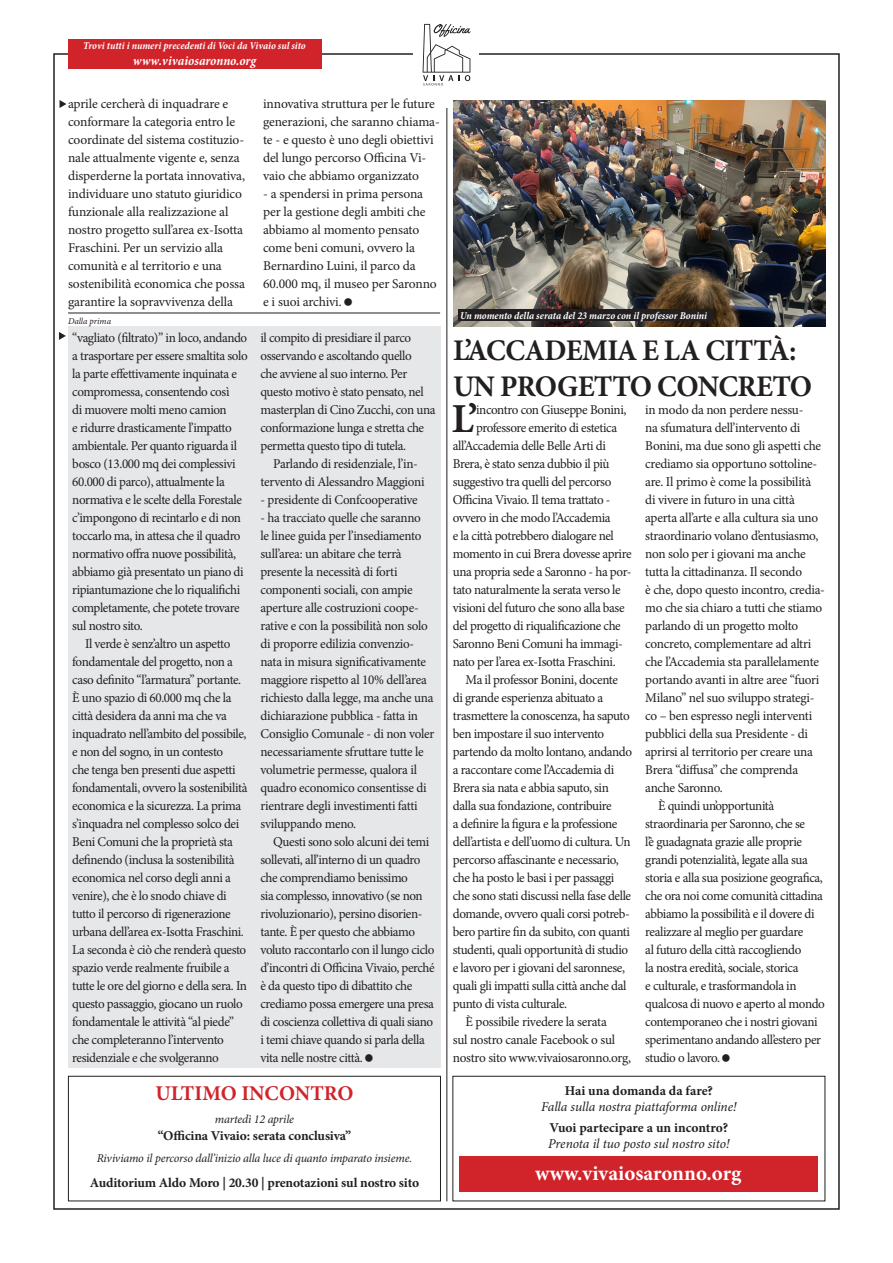
<style>
.page{position:relative;width:893px;height:1263px;background:#fff}
.page>*{position:absolute;margin:0;border:0;box-sizing:border-box;transform-origin:0 0}
.t1{font:700 41.25px "Minion Pro";color:#231f20}
.t2{font:700 30px "Minion Pro";letter-spacing:-.02em;color:#231f20}
.t3{font:700 21px "Minion Pro";color:#fff}
.t4{font:700 21px "Minion Pro";color:#d1232a}
.t5{font:13.5px/18px "Minion Pro";letter-spacing:-.03em;color:#231f20}
.t6{font:13.5px/18px "Minion Pro";letter-spacing:-.01em;color:#231f20}
.t7{font:700 13.5px "Minion Pro";letter-spacing:-.01em;color:#231f20}
.t8{font:italic 13.5px "Minion Pro";letter-spacing:-.01em;color:#231f20}
.t9{font:italic 700 condensed 13.5px "Minion Pro";color:#fff}
.t10{font:italic 12px "Minion Pro";letter-spacing:-.015em;color:#231f20}
.t11{font:italic 700 condensed 10.5px "Minion Pro";letter-spacing:-.005em;color:#fff}
.t12{font:italic 9px "Minion Pro";letter-spacing:-.005em;color:#231f20}
</style>
<div class="page">
<svg style="left:59px;top:332px;width:7px;height:8px"></svg>
<div style="left:68px;top:327px;width:372px;height:741px;background:#e6e7e9"></div>
<svg style="left:423px;top:24px;width:47px;height:62px"></svg>
<hr style="left:446px;top:108px;width:1px;height:1093px;background:#231f20">
<img style="left:453px;top:100px;width:372px;height:227px">
<svg style="left:60px;top:100px;width:6px;height:8px"></svg>
<div style="left:452px;top:1076px;width:373px;height:125px;border:1px solid #231f20"></div>
<div style="left:68px;top:1076px;width:373px;height:125px;border:1px solid #231f20"></div>
<div style="left:459px;top:1156px;width:358px;height:35px;background:#d1232a"></div>
<div style="left:68px;top:39px;width:253px;height:30px;background:#d1232a"></div>
<div style="left:458px;top:309px;width:255px;height:12px;background:#231f20"></div>
<hr style="left:68px;top:313px;width:372px;height:1px;background:#231f20">
<p class="t11" style="left:83px;top:38px;width:224px">Trovi tutti i numeri precedenti di Voci da Vivaio sul sito</p>
<p class="t9" style="left:133px;top:51px;width:125px">www.vivaiosaronno.org</p>
<p class="t6" style="left:68px;top:95px;width:179px">aprile cercherà di inquadrare e conformare la categoria entro le coordinate del sistema costituzio&shy;nale attualmente vigente e, senza disperderne la portata innovativa, individuare uno statuto giuridico funzionale alla realizzazione al nostro progetto sull’area ex-Isotta Fraschini. Per un servizio alla comunità e al territorio e una sostenibilità economica che possa garantire la sopravvivenza della</p>
<p class="t6" style="left:263px;top:95px;width:178px">innovativa struttura per le future generazioni, che saranno chiama&shy;te - e questo è uno degli obiettivi del lungo percorso Officina Vi&shy;vaio che abbiamo organizzato</p>
<p class="t6" style="left:263px;top:185px;width:175px">- a spendersi in prima persona per la gestione degli ambiti che abbiamo al momento pensato come beni comuni, ovvero la<br>Bernardino Luini, il parco da<br>60.000 mq, il museo per Saronno e i suoi archivi.</p>
<p class="t12" style="left:68px;top:315px;width:45px">Dalla prima</p>
<p class="t5" style="left:72px;top:329px;width:177px">“vagliato (filtrato)” in loco, andando a trasportare per essere smaltita solo la parte effettivamente inquinata e compromessa, consentendo così<br>di muovere molti meno camion<br>e ridurre drasticamente l’impatto ambientale. Per quanto riguarda il bosco (13.000 mq dei complessivi 60.000 di parco), attualmente la normativa e le scelte della Forestale c’impongono di recintarlo e di non toccarlo ma, in attesa che il quadro normativo offra nuove possibilità, abbiamo già presentato un piano di ripiantumazione che lo riqualifichi completamente, che potete trovare sul nostro sito.</p>
<p class="t5" style="left:72px;top:635px;width:177px;text-indent:13px">Il verde è senz’altro un aspetto fondamentale del progetto, non a caso definito “l’armatura” portante.<br>È uno spazio di 60.000 mq che la città desidera da anni ma che va inquadrato nell’ambito del possibile, e non del sogno, in un contesto<br>che tenga ben presenti due aspetti fondamentali, ovvero la sostenibilità economica e la sicurezza. La prima s’inquadra nel complesso solco dei Beni Comuni che la proprietà sta definendo (inclusa la sostenibilità economica nel corso degli anni a venire), che è lo snodo chiave di tutto il percorso di rigenerazione urbana dell’area ex-Isotta Fraschini.<br>La seconda è ciò che renderà questo spazio verde realmente fruibile a tutte le ore del giorno e della sera. In questo passaggio, giocano un ruolo fondamentale le attività “al piede” che completeranno l’intervento residenziale e che svolgeranno</p>
<p class="t5" style="left:260px;top:329px;width:177px">il compito di presidiare il parco osservando e ascoltando quello<br>che avviene al suo interno. Per questo motivo è stato pensato, nel masterplan di Cino Zucchi, con una conformazione lunga e stretta che permetta questo tipo di tutela.</p>
<p class="t5" style="left:260px;top:455px;width:166px;text-align:center">Parlando di residenziale, l’in&shy;tervento di Alessandro Maggioni</p>
<p class="t5" style="left:260px;top:491px;width:159px">- presidente di Confcooperative</p>
<p class="t5" style="left:260px;top:509px;width:175px">- ha tracciato quelle che saranno<br>le linee guida per l’insediamento sull’area: un abitare che terrà presente la necessità di forti componenti sociali, con ampie aperture alle costruzioni coope&shy;rative e con la possibilità non solo di proporre edilizia convenzio&shy;nata in misura significativamente maggiore rispetto al 10% dell’area richiesto dalla legge, ma anche una dichiarazione pubblica - fatta in Consiglio Comunale - di non voler necessariamente sfruttare tutte le volumetrie permesse, qualora il quadro economico consentisse di rientrare degli investimenti fatti sviluppando meno.</p>
<p class="t5" style="left:260px;top:833px;width:176px;text-indent:13px">Questi sono solo alcuni dei temi sollevati, all’interno di un quadro che comprendiamo benissimo<br>sia complesso, innovativo (se non rivoluzionario), persino disorien&shy;tante. È per questo che abbiamo voluto raccontarlo con il lungo ciclo d’incontri di Officina Vivaio, perché è da questo tipo di dibattito che crediamo possa emergere una presa di coscienza collettiva di quali siano i temi chiave quando si parla della vita nelle nostre città.</p>
<p class="t11" style="left:460px;top:308px;width:248px">Un momento della serata del 23 marzo con il professor Bonini</p>
<p class="t2" style="left:453px;top:329px;width:345px">L’ACCADEMIA E LA CITTÀ:</p>
<p class="t2" style="left:453px;top:365px;width:361px">UN PROGETTO CONCRETO</p>
<p class="t1" style="left:452px;top:390px;width:27px">L’</p>
<p class="t5" style="left:476px;top:401px;width:152px">incontro con Giuseppe Bonini,</p>
<p class="t5" style="left:645px;top:401px;width:181px">in modo da non perdere nessu-<br>na sfumatura dell’intervento di Bonini, ma due sono gli aspetti che crediamo sia opportuno sottoline&shy;are. Il primo è come la possibilità<br>di vivere in futuro in una città aperta all’arte e alla cultura sia uno straordinario volano d’entusiasmo, non solo per i giovani ma anche tutta la cittadinanza. Il secondo<br>è che, dopo questo incontro, credia&shy;mo che sia chiaro a tutti che stiamo parlando di un progetto molto concreto, complementare ad altri che l’Accademia sta parallelamente portando avanti in altre aree “fuori Milano” nel suo sviluppo strategi&shy;co – ben espresso negli interventi pubblici della sua Presidente - di aprirsi al territorio per creare una Brera “diffusa” che comprenda anche Saronno.</p>
<p class="t5" style="left:645px;top:797px;width:181px;text-indent:13px">È quindi un’opportunità straordinaria per Saronno, che se<br>l’è guadagnata grazie alle proprie grandi potenzialità, legate alla sua storia e alla sua posizione geografica, che ora noi come comunità cittadina abbiamo la possibilità e il dovere di realizzare al meglio per guardare<br>al futuro della città raccogliendo<br>la nostra eredità, sociale, storica<br>e culturale, e trasformandola in qualcosa di nuovo e aperto al mondo contemporaneo che i nostri giovani sperimentano andando all’estero per studio o lavoro.</p>
<p class="t5" style="left:476px;top:419px;width:142px">professore emerito di estetica</p>
<p class="t5" style="left:453px;top:437px;width:154px">all’Accademia delle Belle Arti di</p>
<p class="t5" style="left:453px;top:455px;width:158px">Brera, è stato senza dubbio il più</p>
<p class="t5" style="left:453px;top:473px;width:160px">suggestivo tra quelli del percorso</p>
<p class="t5" style="left:453px;top:491px;width:159px">Officina Vivaio. Il tema trattato -</p>
<p class="t5" style="left:453px;top:509px;width:159px">ovvero in che modo l’Accademia</p>
<p class="t5" style="left:453px;top:527px;width:163px">e la città potrebbero dialogare nel</p>
<p class="t5" style="left:453px;top:545px;width:180px">momento in cui Brera dovesse aprire</p>
<p class="t5" style="left:453px;top:563px;width:180px">una propria sede a Saronno - ha por-</p>
<p class="t5" style="left:453px;top:581px;width:169px">tato naturalmente la serata verso le</p>
<p class="t5" style="left:453px;top:599px;width:173px">visioni del futuro che sono alla base</p>
<p class="t5" style="left:453px;top:617px;width:169px">del progetto di riqualificazione che</p>
<p class="t5" style="left:453px;top:635px;width:171px">Saronno Beni Comuni ha immagi-</p>
<p class="t5" style="left:453px;top:653px;width:164px">nato per l’area ex-Isotta Fraschini.</p>
<p class="t5" style="left:453px;top:671px;width:181px;text-indent:13px">Ma il professor Bonini, docente<br>di grande esperienza abituato a trasmettere la conoscenza, ha saputo ben impostare il suo intervento partendo da molto lontano, andando a raccontare come l’Accademia di Brera sia nata e abbia saputo, sin dalla sua fondazione, contribuire<br>a definire la figura e la professione dell’artista e dell’uomo di cultura. Un percorso affascinante e necessario, che ha posto le basi i per passaggi che sono stati discussi nella fase delle domande, ovvero quali corsi potreb&shy;bero partire fin da subito, con quanti studenti, quali opportunità di studio e lavoro per i giovani del saronnese, quali gli impatti sulla città anche dal punto di vista culturale.</p>
<p class="t5" style="left:453px;top:1013px;width:180px;text-indent:13px">È possibile rivedere la serata<br>sul nostro canale Facebook o sul nostro sito www.vivaiosaronno.org,</p>
<p class="t7" style="left:565px;top:1081px;width:150px">Hai una domanda da fare?</p>
<p class="t8" style="left:541px;top:1097px;width:197px">Falla sulla nostra piattaforma online!</p>
<p class="t7" style="left:550px;top:1118px;width:180px">Vuoi partecipare a un incontro?</p>
<p class="t8" style="left:548px;top:1134px;width:183px">Prenota il tuo posto sul nostro sito!</p>
<p class="t4" style="left:155px;top:1079px;width:200px">ULTIMO INCONTRO</p>
<p class="t10" style="left:215px;top:1111px;width:81px">martedì 12 aprile</p>
<p class="t7" style="left:158px;top:1126px;width:195px">“Officina Vivaio: serata conclusiva”</p>
<p class="t10" style="left:97px;top:1150px;width:317px">Riviviamo il percorso dall’inizio alla luce di quanto imparato insieme.</p>
<p class="t7" style="left:90px;top:1173px;width:331px">Auditorium Aldo Moro | 20.30 | prenotazioni sul nostro sito</p>
<p class="t3" style="left:535px;top:1158px;width:208px">www.vivaiosaronno.org</p>
</div>
